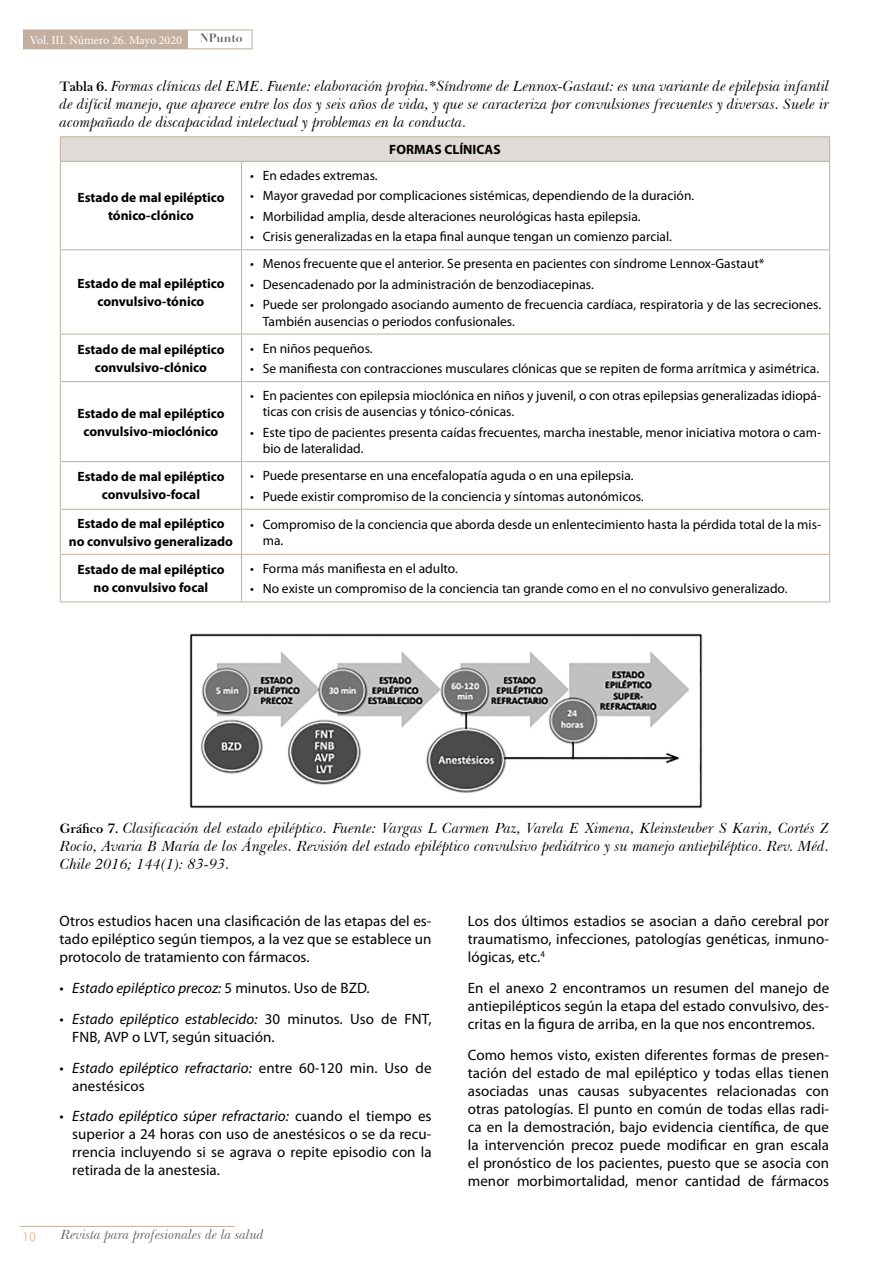
<style>
.page{position:relative;width:893px;height:1263px;background:#fff}
.page>*{position:absolute;margin:0;border:0;box-sizing:border-box;transform-origin:0 0}
.t1{font:15px/18px "Myriad Pro";letter-spacing:.005em;color:#000;text-align:justify}
.t2{font:italic 15px/18px "Baskerville BT";color:#000;text-align:justify}
.t3{font:italic 15px "Myriad Pro";letter-spacing:.005em;color:#000}
.t4{font:13.5px/16.2px "Myriad Pro";color:#000}
.t5{font:700 13.5px/18px "Myriad Pro";color:#000;text-align:center}
.t6{font:italic 13.5px "Baskerville BT";color:#646363}
.t7{font:13.5px "Myriad Pro";color:#f6bc96}
.t8{font:12px "Minion Pro";color:#fff}
.t9{font:700 12px "Didot LH";color:#646363}
.s1{font-family:"Baskerville F";font-weight:700;font-style:normal;font-size:13.5px}
.s2{font-style:normal}
.s3{font-style:italic}
</style>
<div class="page">
<div style="left:23px;top:30px;width:229px;height:19px;border:1px solid #c2afa0"></div>
<div style="left:23px;top:30px;width:165px;height:19px;background:#c2afa0"></div>
<hr style="left:20px;top:1226px;width:215px;height:1px;background:#c2afa0">
<div style="left:60px;top:137px;width:770px;height:24px;background:#e1dbd7"></div>
<hr style="left:60px;top:136px;width:182px;height:1px;background:#c2afa0">
<hr style="left:242px;top:136px;width:588px;height:1px;background:#c2afa0">
<svg style="left:60px;top:137px;width:1px;height:24px"></svg>
<svg style="left:829px;top:137px;width:1px;height:24px"></svg>
<hr style="left:60px;top:161px;width:182px;height:1px;background:#c2afa0">
<hr style="left:60px;top:162px;width:1px;height:87px;background:#c2afa0">
<hr style="left:242px;top:161px;width:588px;height:1px;background:#c2afa0">
<hr style="left:241px;top:162px;width:1px;height:87px;background:#c2afa0">
<hr style="left:829px;top:162px;width:1px;height:87px;background:#c2afa0">
<hr style="left:60px;top:249px;width:182px;height:1px;background:#c2afa0">
<hr style="left:60px;top:250px;width:1px;height:84px;background:#c2afa0">
<hr style="left:242px;top:249px;width:588px;height:1px;background:#c2afa0">
<hr style="left:241px;top:250px;width:1px;height:84px;background:#c2afa0">
<hr style="left:829px;top:250px;width:1px;height:84px;background:#c2afa0">
<hr style="left:60px;top:334px;width:182px;height:1px;background:#c2afa0">
<hr style="left:60px;top:334px;width:1px;height:47px;background:#c2afa0">
<hr style="left:242px;top:334px;width:588px;height:1px;background:#c2afa0">
<hr style="left:241px;top:334px;width:1px;height:47px;background:#c2afa0">
<hr style="left:829px;top:334px;width:1px;height:47px;background:#c2afa0">
<hr style="left:60px;top:381px;width:182px;height:1px;background:#c2afa0">
<hr style="left:60px;top:382px;width:1px;height:79px;background:#c2afa0">
<hr style="left:242px;top:381px;width:588px;height:1px;background:#c2afa0">
<hr style="left:241px;top:382px;width:1px;height:79px;background:#c2afa0">
<hr style="left:829px;top:382px;width:1px;height:79px;background:#c2afa0">
<hr style="left:60px;top:461px;width:182px;height:1px;background:#c2afa0">
<hr style="left:60px;top:462px;width:1px;height:47px;background:#c2afa0">
<hr style="left:242px;top:461px;width:588px;height:1px;background:#c2afa0">
<hr style="left:241px;top:462px;width:1px;height:47px;background:#c2afa0">
<hr style="left:829px;top:462px;width:1px;height:47px;background:#c2afa0">
<hr style="left:60px;top:509px;width:182px;height:1px;background:#c2afa0">
<hr style="left:60px;top:510px;width:1px;height:44px;background:#c2afa0">
<hr style="left:242px;top:509px;width:588px;height:1px;background:#c2afa0">
<hr style="left:241px;top:510px;width:1px;height:44px;background:#c2afa0">
<hr style="left:829px;top:510px;width:1px;height:44px;background:#c2afa0">
<hr style="left:60px;top:554px;width:182px;height:1px;background:#c2afa0">
<hr style="left:60px;top:555px;width:1px;height:47px;background:#c2afa0">
<hr style="left:242px;top:554px;width:588px;height:1px;background:#c2afa0">
<hr style="left:241px;top:555px;width:1px;height:47px;background:#c2afa0">
<hr style="left:829px;top:555px;width:1px;height:47px;background:#c2afa0">
<hr style="left:60px;top:602px;width:182px;height:1px;background:#c2afa0">
<hr style="left:242px;top:602px;width:588px;height:1px;background:#c2afa0">
<img style="left:189px;top:633px;width:514px;height:176px">
<p class="t8" style="left:30px;top:32px;width:154px">Vol. III. Número 26. Mayo 2020</p>
<p class="t9" style="left:200px;top:30px;width:44px">NPunto</p>
<p class="t2" style="left:60px;top:77px;width:771px"><span class="s1">Tabla 6.</span> Formas clínicas del EME. Fuente: elaboración propia.*Síndrome de Lennox-Gastaut: es una variante de epilepsia infantil de difícil manejo, que aparece entre los dos y seis años de vida, y que se caracteriza por convulsiones frecuentes y diversas. Suele ir acompañado de discapacidad intelectual y problemas en la conducta.</p>
<p class="t5" style="left:77px;top:188px;width:149px">Estado de mal epiléptico tónico-clónico</p>
<p class="t5" style="left:77px;top:275px;width:149px">Estado de mal epiléptico convulsivo-tónico</p>
<p class="t5" style="left:389px;top:141px;width:113px">FORMAS CLÍNICAS</p>
<p class="t4" style="left:250px;top:167px;width:129px">• En edades extremas.</p>
<p class="t4" style="left:250px;top:188px;width:446px">• Mayor gravedad por complicaciones sistémicas, dependiendo de la duración.</p>
<p class="t4" style="left:250px;top:208px;width:392px">• Morbilidad amplia, desde alteraciones neurológicas hasta epilepsia.</p>
<p class="t4" style="left:250px;top:228px;width:423px">• Crisis generalizadas en la etapa final aunque tengan un comienzo parcial.</p>
<p class="t4" style="left:250px;top:256px;width:516px">• Menos frecuente que el anterior. Se presenta en pacientes con síndrome Lennox-Gastaut*</p>
<p class="t4" style="left:250px;top:276px;width:345px">• Desencadenado por la administración de benzodiacepinas.</p>
<p class="t4" style="left:263px;top:296px;width:560px;text-indent:-13px">• Puede ser prolongado asociando aumento de frecuencia cardíaca, respiratoria y de las secreciones.<br>También ausencias o periodos confusionales.</p>
<p class="t5" style="left:77px;top:340px;width:149px">Estado de mal epiléptico convulsivo-clónico</p>
<p class="t4" style="left:250px;top:340px;width:124px">• En niños pequeños.</p>
<p class="t4" style="left:250px;top:360px;width:571px">• Se manifiesta con contracciones musculares clónicas que se repiten de forma arrítmica y asimétrica.</p>
<p class="t5" style="left:77px;top:404px;width:149px">Estado de mal epiléptico convulsivo-mioclónico</p>
<p class="t4" style="left:263px;top:387px;width:560px;text-indent:-13px">• En pacientes con epilepsia mioclónica en niños y juvenil, o con otras epilepsias generalizadas idiopá&shy;ticas con crisis de ausencias y tónico-cónicas.</p>
<p class="t4" style="left:263px;top:424px;width:560px;text-indent:-13px">• Este tipo de pacientes presenta caídas frecuentes, marcha inestable, menor iniciativa motora o cam&shy;bio de lateralidad.</p>
<p class="t5" style="left:77px;top:468px;width:149px">Estado de mal epiléptico convulsivo-focal</p>
<p class="t4" style="left:250px;top:467px;width:385px">• Puede presentarse en una encefalopatía aguda o en una epilepsia.</p>
<p class="t4" style="left:250px;top:488px;width:395px">• Puede existir compromiso de la conciencia y síntomas autonómicos.</p>
<p class="t5" style="left:69px;top:514px;width:166px">Estado de mal epiléptico no convulsivo generalizado</p>
<p class="t4" style="left:263px;top:516px;width:560px;text-indent:-13px">• Compromiso de la conciencia que aborda desde un enlentecimiento hasta la pérdida total de la mis&shy;ma.</p>
<p class="t5" style="left:77px;top:561px;width:149px">Estado de mal epiléptico no convulsivo focal</p>
<p class="t4" style="left:250px;top:560px;width:209px">• Forma más manifiesta en el adulto.</p>
<p class="t4" style="left:250px;top:581px;width:539px">• No existe un compromiso de la conciencia tan grande como en el no convulsivo generalizado.</p>
<p class="t2" style="left:60px;top:819px;width:771px"><span class="s1">Gráfico 7.</span> Clasificación del estado epiléptico. Fuente: Vargas L Carmen Paz, Varela E Ximena, Kleinsteuber S Karin, Cortés Z Rocío, Avaria B María de los Ángeles. Revisión del estado epiléptico convulsivo pediátrico y su manejo antiepiléptico. Rev. Méd.<br>Chile 2016; 144(1): 83-93.</p>
<p class="t1" style="left:60px;top:912px;width:374px">Otros estudios hacen una clasificación de las etapas del es&shy;tado epiléptico según tiempos, a la vez que se establece un protocolo de tratamiento con fármacos.</p>
<p class="t3" style="left:60px;top:979px;width:312px">• Estado epiléptico precoz: <span class="s2">5 minutos. Uso de BZD.</span></p>
<p class="t1" style="left:72px;top:1010px;width:361px;text-indent:-13px"><span class="s3">• Estado epiléptico establecido:</span> 30 minutos. Uso de FNT,<br>FNB, AVP o LVT, según situación.</p>
<p class="t1" style="left:72px;top:1058px;width:361px;text-indent:-13px"><span class="s3">• Estado epiléptico refractario:</span> entre 60-120 min. Uso de anestésicos</p>
<p class="t1" style="left:72px;top:1107px;width:361px;text-indent:-13px"><span class="s3">• Estado epiléptico súper refractario:</span> cuando el tiempo es superior a 24 horas con uso de anestésicos o se da recu&shy;rrencia incluyendo si se agrava o repite episodio con la retirada de la anestesia.</p>
<p class="t7" style="left:22px;top:1228px;width:15px">10</p>
<p class="t6" style="left:61px;top:1227px;width:205px">Revista para profesionales de la salud</p>
<p class="t1" style="left:468px;top:912px;width:363px">Los dos últimos estadios se asocian a daño cerebral por traumatismo, infecciones, patologías genéticas, inmuno&shy;lógicas, etc.<sup>4</sup></p>
<p class="t1" style="left:468px;top:979px;width:363px">En el anexo 2 encontramos un resumen del manejo de antiepilépticos según la etapa del estado convulsivo, des&shy;critas en la figura de arriba, en la que nos encontremos.</p>
<p class="t1" style="left:468px;top:1046px;width:363px">Como hemos visto, existen diferentes formas de presen&shy;tación del estado de mal epiléptico y todas ellas tienen asociadas unas causas subyacentes relacionadas con otras patologías. El punto en común de todas ellas radi&shy;ca en la demostración, bajo evidencia científica, de que la intervención precoz puede modificar en gran escala el pronóstico de los pacientes, puesto que se asocia con menor morbimortalidad, menor cantidad de fármacos</p>
</div>
